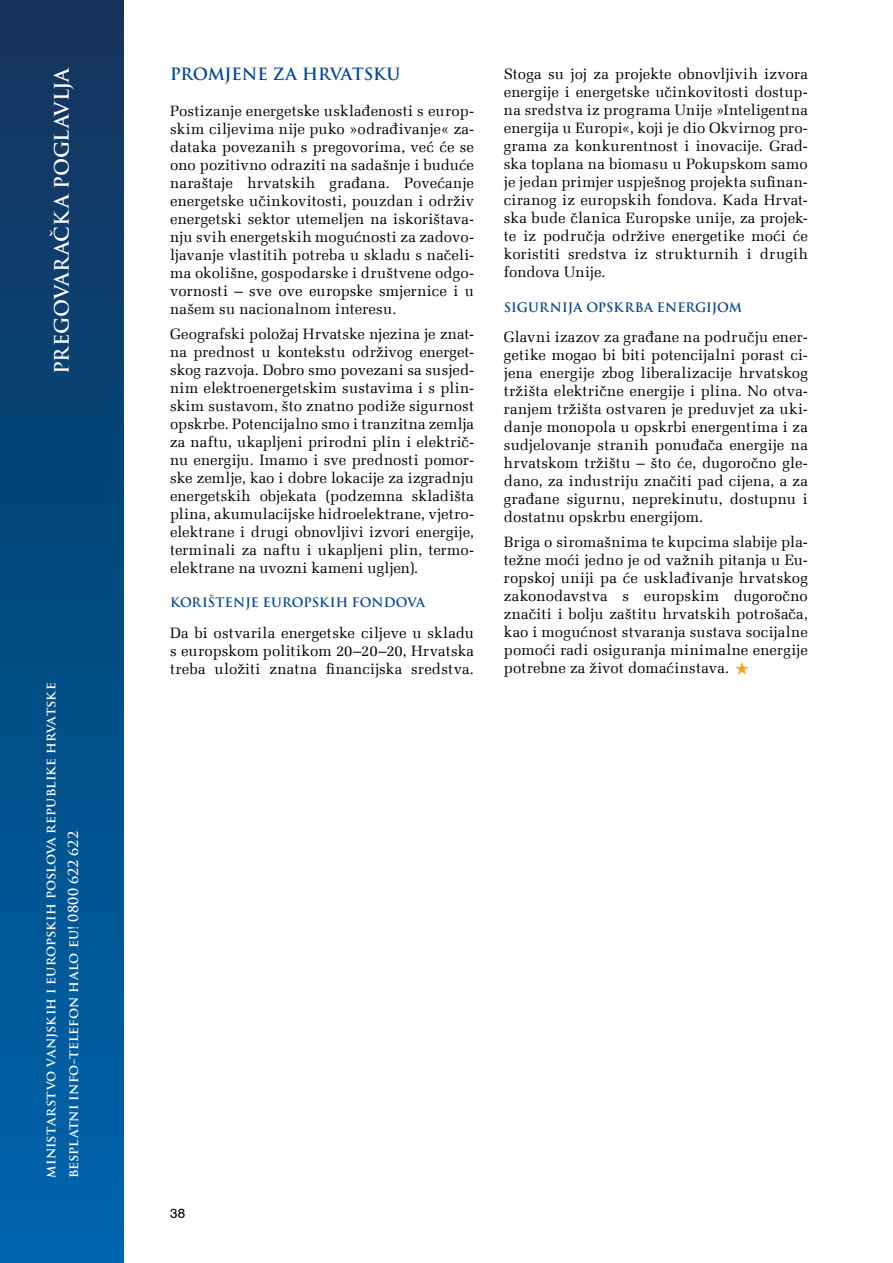
<style>
.page{position:relative;width:893px;height:1263px;background:#fff}
.page>*{position:absolute;margin:0;border:0;box-sizing:border-box;transform-origin:0 0}
.t1{font:700 19.5px "Trajan Pro";letter-spacing:-.01em;color:#fff}
.t2{font:700 16.5px "Trajan Pro";letter-spacing:-.005em;color:#034694}
.t3{font:15px/18px "Melior LT";letter-spacing:.01em;color:#000;text-align:justify}
.t4{font:700 13.5px/22.5px "Trajan Pro";color:#fff}
.t5{font:13.5px "Swiss 721 BT";color:#000}
.t6{font:700 12.75px "Trajan Pro";letter-spacing:.005em;color:#034694}
</style>
<div class="page">
<div style="left:0;top:0;width:123px;height:1263px;background:linear-gradient(to bottom,#11335b,#0065ac)"></div>
<h1 class="t1" style="left:50px;top:374px;width:310px;rotate:-90deg">PREGOVARAČKA POGLAVLJA</h1>
<p class="t4" style="left:39px;top:1178px;width:497px;rotate:-90deg">MINISTARSTVO VANJSKIH I EUROPSKIH POSLOVA REPUBLIKE HRVATSKE<br>BESPLATNI INFO-TELEFON HALO EU! 0800 622 622</p>
<p class="t2" style="left:170px;top:64px;width:232px">PROMJENE ZA HRVATSKU</p>
<p class="t3" style="left:170px;top:102px;width:306px">Postizanje energetske usklađenosti s europ&shy;skim ciljevima nije puko »odrađivanje« za&shy;dataka povezanih s pregovorima, već će se ono pozitivno odraziti na sadašnje i buduće naraštaje hrvatskih građana. Povećanje energetske učinkovitosti, pouzdan i održiv energetski sektor utemeljen na iskorištava&shy;nju svih energetskih mogućnosti za zadovo&shy;ljavanje vlastitih potreba u skladu s načeli&shy;ma okolišne, gospodarske i društvene odgo&shy;vornosti – sve ove europske smjernice i u našem su nacionalnom interesu.</p>
<p class="t3" style="left:170px;top:325px;width:306px">Geografski položaj Hrvatske njezina je znat&shy;na prednost u kontekstu održivog energet&shy;skog razvoja. Dobro smo povezani sa susjed&shy;nim elektroenergetskim sustavima i s plin&shy;skim sustavom, što znatno podiže sigurnost opskrbe. Potencijalno smo i tranzitna zemlja za naftu, ukapljeni prirodni plin i električ&shy;nu energiju. Imamo i sve prednosti pomor&shy;ske zemlje, kao i dobre lokacije za izgradnju energetskih objekata (podzemna skladišta plina, akumulacijske hidroelektrane, vjetro&shy;elektrane i drugi obnovljivi izvori energije, terminali za naftu i ukapljeni plin, termo&shy;elektrane na uvozni kameni ugljen).</p>
<p class="t6" style="left:170px;top:595px;width:256px">KORIŠTENJE EUROPSKIH FONDOVA</p>
<p class="t3" style="left:170px;top:624px;width:305px">Da bi ostvarila energetske ciljeve u skladu s europskom politikom 20–20–20, Hrvatska treba uložiti znatna financijska sredstva.</p>
<p class="t3" style="left:504px;top:65px;width:306px">Stoga su joj za projekte obnovljivih izvora energije i energetske učinkovitosti dostup&shy;na sredstva iz programa Unije »Inteligentna energija u Europi«, koji je dio Okvirnog pro&shy;grama za konkurentnost i inovacije. Grad&shy;ska toplana na biomasu u Pokupskom samo je jedan primjer uspješnog projekta sufinan&shy;ciranog iz europskih fondova. Kada Hrvat&shy;ska bude članica Europske unije, za projek&shy;te iz područja održive energetike moći će koristiti sredstva iz strukturnih i drugih fondova Unije.</p>
<p class="t6" style="left:504px;top:299px;width:240px">SIGURNIJA OPSKRBA ENERGIJOM</p>
<p class="t3" style="left:504px;top:328px;width:306px">Glavni izazov za građane na području ener&shy;getike mogao bi biti potencijalni porast ci&shy;jena energije zbog liberalizacije hrvatskog tržišta električne energije i plina. No otva&shy;ranjem tržišta ostvaren je preduvjet za uki&shy;danje monopola u opskrbi energentima i za sudjelovanje stranih ponuđača energije na hrvatskom tržištu – što će, dugoročno gle&shy;dano, za industriju značiti pad cijena, a za građane sigurnu, neprekinutu, dostupnu i dostatnu opskrbu energijom.</p>
<p class="t3" style="left:504px;top:533px;width:306px">Briga o siromašnima te kupcima slabije pla&shy;težne moći jedno je od važnih pitanja u Eu&shy;ropskoj uniji pa će usklađivanje hrvatskog zakonodavstva s europskim dugoročno značiti i bolju zaštitu hrvatskih potrošača, kao i mogućnost stvaranja sustava socijalne pomoći radi osiguranja minimalne energije potrebne za život domaćinstava.</p>
<p class="t5" style="left:170px;top:1205px;width:17px">38</p>
</div>
